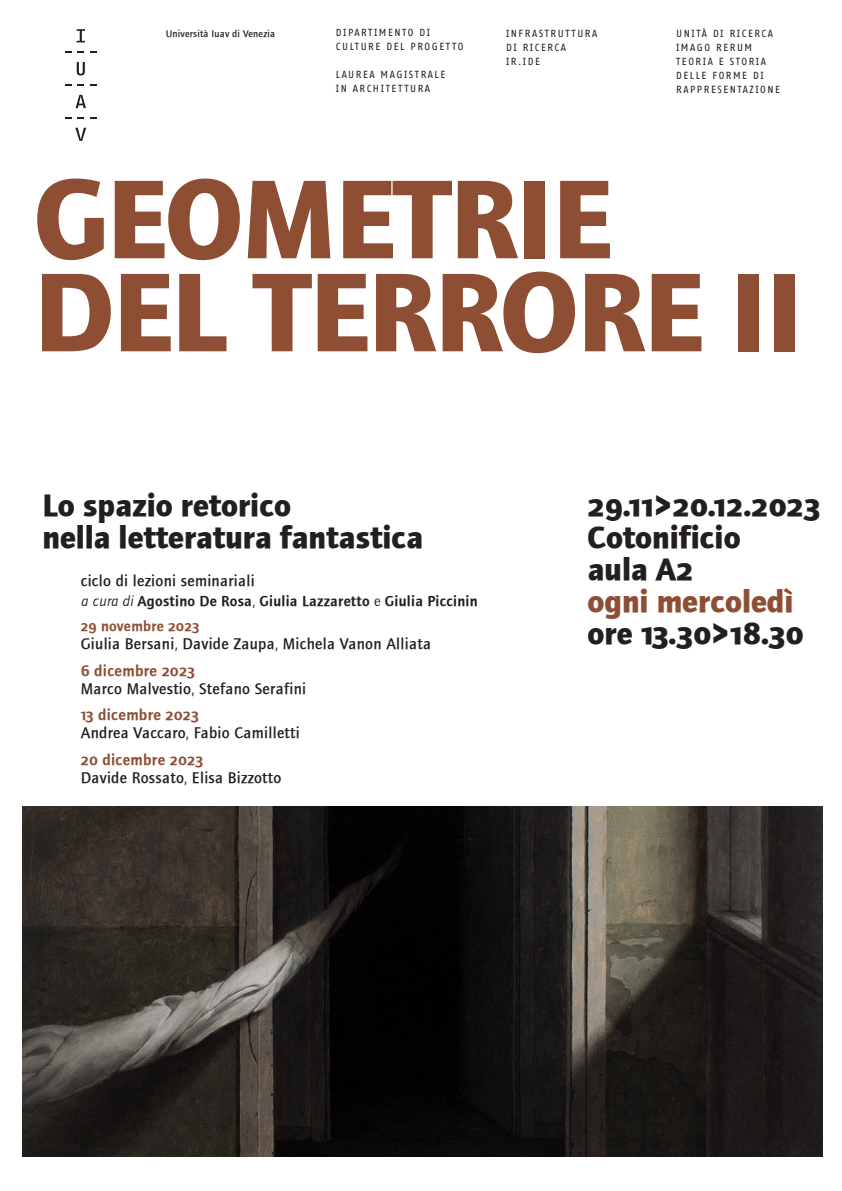
<style>
.page{position:relative;width:842px;height:1191px;background:#fff}
.page>*{position:absolute;margin:0;border:0;box-sizing:border-box;transform-origin:0 0}
.TITOLO{font:700 116px/93px "Foundry Journal";letter-spacing:-.01em;color:#8e4e33}
.SOTTOTITOLO___INFO{font:700 32px/32px "Foundry Journal";color:#231f20}
.SOTTOTITOLO___INFO-2{font:700 32px "Foundry Journal Sc";color:#231f20}
.SOTTOTITOLO___INFO-3{font:700 32px "Foundry Journal";color:#8e4e33}
.TESTO_piccolo{font:500 16px/18px "Foundry Journal";letter-spacing:.02em;color:#231f20}
.TESTO_piccolo-2{font:15px "Foundry Journal Demi";letter-spacing:.02em;color:#231f20}
.TESTO_piccolo-3{font:15px "Foundry Journal Demi";letter-spacing:.02em;color:#8e4e33}
.INTESTAZIONE_maiusco{font:10px/14px "Fago Office Sans";letter-spacing:.15em;color:#231f20}
.t1{font:500 10px "Foundry Journal";letter-spacing:.02em;color:#231f20}
.s1{font-family:"Foundry Journal";font-style:italic}
.s2{font-family:"Foundry Journal"}
.s3{font-family:"Foundry Journal Sc Demi"}
.s4{font-weight:400}
.s5{font-family:"Foundry Journal Sc Demi";font-weight:400;color:#8e4e33}
.s6{font-family:"Foundry Journal Demi";font-weight:400;color:#8e4e33}
.s7{font-family:"Foundry Journal Sc"}
</style>
<div class="page">
<svg style="left:77px;top:29px;width:8px;height:13px"></svg>
<svg style="left:65px;top:51px;width:7px;height:2px"></svg>
<svg style="left:78px;top:51px;width:6px;height:2px"></svg>
<svg style="left:90px;top:51px;width:6px;height:2px"></svg>
<svg style="left:77px;top:62px;width:8px;height:13px"></svg>
<svg style="left:65px;top:84px;width:7px;height:2px"></svg>
<svg style="left:78px;top:84px;width:6px;height:2px"></svg>
<svg style="left:90px;top:84px;width:6px;height:2px"></svg>
<svg style="left:76px;top:95px;width:10px;height:13px"></svg>
<svg style="left:65px;top:117px;width:7px;height:2px"></svg>
<svg style="left:78px;top:117px;width:6px;height:2px"></svg>
<svg style="left:90px;top:117px;width:6px;height:2px"></svg>
<svg style="left:75px;top:128px;width:11px;height:13px"></svg>
<img style="left:23px;top:806px;width:799px;height:351px">
<p class="t1" style="left:166px;top:28px;width:111px">Università Iuav di Venezia</p>
<p class="INTESTAZIONE_maiusco" style="left:336px;top:26px;width:96px">DIPARTIMENTO DI</p>
<p class="INTESTAZIONE_maiusco" style="left:336px;top:40px;width:129px">CULTURE DEL PROGETTO</p>
<p class="INTESTAZIONE_maiusco" style="left:336px;top:68px;width:111px">LAUREA MAGISTRALE<br>IN ARCHITETTURA</p>
<p class="INTESTAZIONE_maiusco" style="left:506px;top:27px;width:93px">INFRASTRUTTURA</p>
<p class="INTESTAZIONE_maiusco" style="left:506px;top:41px;width:61px">DI RICERCA</p>
<p class="INTESTAZIONE_maiusco" style="left:506px;top:55px;width:36px">IR.IDE</p>
<p class="INTESTAZIONE_maiusco" style="left:676px;top:27px;width:98px">UNITÀ DI RICERCA</p>
<p class="INTESTAZIONE_maiusco" style="left:676px;top:41px;width:78px">IMAGO RERUM</p>
<p class="INTESTAZIONE_maiusco" style="left:676px;top:55px;width:92px">TEORIA E STORIA</p>
<p class="INTESTAZIONE_maiusco" style="left:676px;top:69px;width:89px">DELLE FORME DI</p>
<p class="INTESTAZIONE_maiusco" style="left:676px;top:83px;width:105px">RAPPRESENTAZIONE</p>
<p class="TITOLO" style="left:34px;top:173px;width:770px">GEOMETRIE<br>DEL TERRORE II</p>
<p class="SOTTOTITOLO___INFO" style="left:43px;top:489px;width:382px">Lo spazio retorico<br>nella letteratura fantastica</p>
<p class="TESTO_piccolo" style="left:81px;top:571px;width:175px">ciclo di lezioni seminariali</p>
<p class="TESTO_piccolo-2" style="left:81px;top:592px;width:398px"><span class="s1">a cura di</span> Agostino De Rosa<span class="s2">,</span> Giulia Lazzaretto <span class="s2">e</span> Giulia Piccinin</p>
<p class="TESTO_piccolo-3" style="left:81px;top:617px;width:120px"><span class="s3">29</span> novembre <span class="s3">2023</span></p>
<p class="TESTO_piccolo" style="left:81px;top:635px;width:352px">Giulia Bersani<span class="s4">,</span> Davide Zaupa<span class="s4">,</span> Michela Vanon Alliata</p>
<p class="TESTO_piccolo" style="left:81px;top:661px;width:227px"><span class="s5">6</span> <span class="s6">dicembre</span> <span class="s5">2023<br></span>Marco Malvestio<span class="s4">,</span> Stefano Serafini</p>
<p class="TESTO_piccolo" style="left:81px;top:706px;width:220px"><span class="s5">13</span> <span class="s6">dicembre</span> <span class="s5">2023<br></span>Andrea Vaccaro<span class="s4">,</span> Fabio Camilletti</p>
<p class="TESTO_piccolo" style="left:81px;top:750px;width:202px"><span class="s5">20</span> <span class="s6">dicembre</span> <span class="s5">2023<br></span>Davide Rossato<span class="s4">,</span> Elisa Bizzotto</p>
<p class="SOTTOTITOLO___INFO-2" style="left:587px;top:486px;width:234px">29.11&gt;20.12.2023</p>
<p class="SOTTOTITOLO___INFO" style="left:587px;top:521px;width:155px">Cotonificio</p>
<p class="SOTTOTITOLO___INFO" style="left:587px;top:553px;width:107px">aula A<span class="s7">2</span></p>
<p class="SOTTOTITOLO___INFO-3" style="left:587px;top:582px;width:207px">ogni mercoledì</p>
<p class="SOTTOTITOLO___INFO-2" style="left:587px;top:614px;width:218px"><span class="s2">ore</span> 13.30&gt;18.30</p>
</div>
